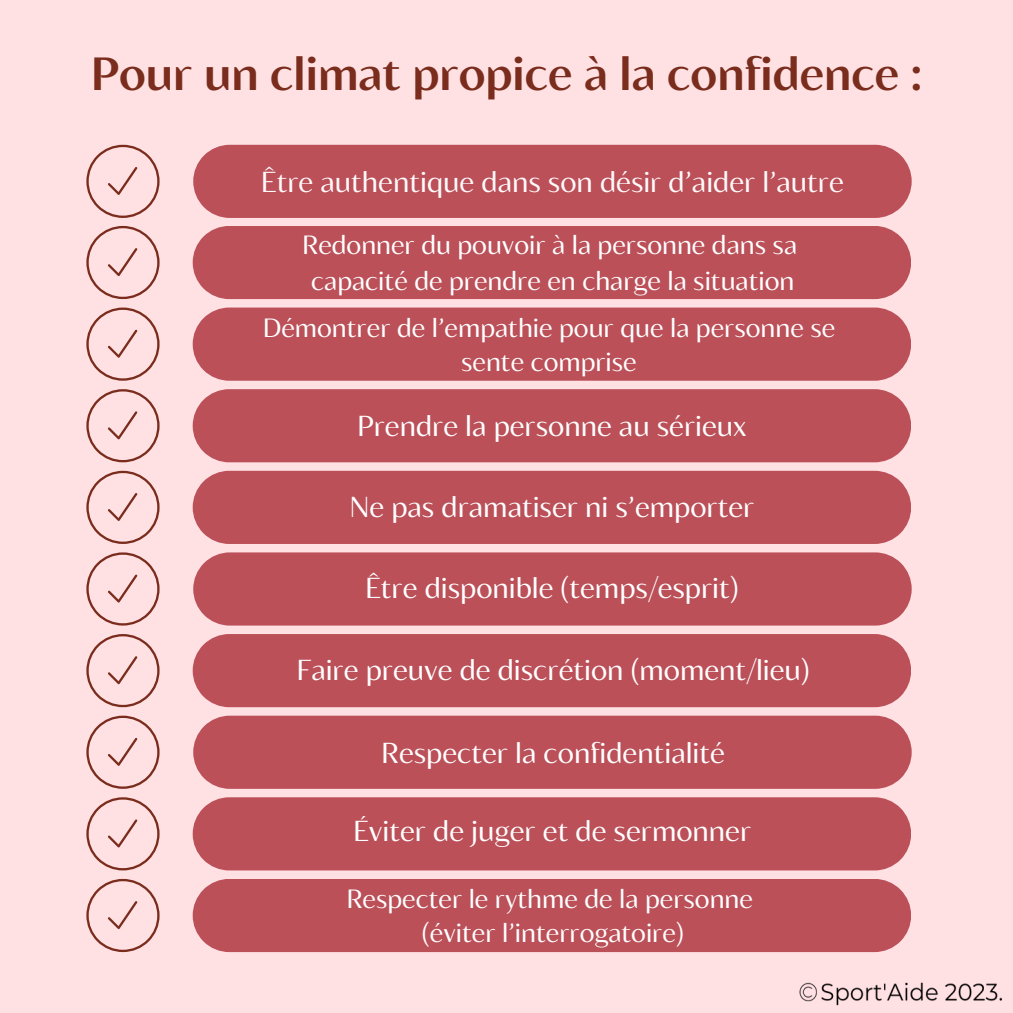
<style>
.page{position:relative;width:1013px;height:1013px;background:#fff}
.page>*{position:absolute;margin:0;border:0;box-sizing:border-box;transform-origin:0 0}
.t1{font:700 46.25px "Blacker Sans Text";color:#7a2c1d}
.t2{font:28.75px "Blacker Sans Text";color:#fff}
.t3{font:26.25px/33.8px "Blacker Sans Text";color:#fff;text-align:center}
</style>
<div class="page">
<div style="left:0;top:0;width:1012px;height:1012px;background:#ffe1e3"></div>
<div style="left:193px;top:226px;width:718px;height:73px;background:#bb5059"></div>
<div style="left:193px;top:307px;width:718px;height:74px;background:#bb5059"></div>
<div style="left:193px;top:389px;width:718px;height:73px;background:#bb5059"></div>
<div style="left:193px;top:471px;width:718px;height:73px;background:#bb5059"></div>
<div style="left:193px;top:552px;width:718px;height:73px;background:#bb5059"></div>
<div style="left:193px;top:634px;width:718px;height:73px;background:#bb5059"></div>
<div style="left:193px;top:715px;width:718px;height:73px;background:#bb5059"></div>
<div style="left:193px;top:797px;width:718px;height:73px;background:#bb5059"></div>
<div style="left:193px;top:879px;width:718px;height:73px;background:#bb5059"></div>
<div style="left:193px;top:145px;width:718px;height:73px;background:#bb5059"></div>
<svg style="left:86px;top:145px;width:73px;height:73px"></svg>
<svg style="left:86px;top:226px;width:73px;height:73px"></svg>
<svg style="left:86px;top:307px;width:73px;height:74px"></svg>
<svg style="left:86px;top:389px;width:73px;height:73px"></svg>
<svg style="left:86px;top:471px;width:73px;height:73px"></svg>
<svg style="left:86px;top:552px;width:73px;height:73px"></svg>
<svg style="left:86px;top:634px;width:73px;height:73px"></svg>
<svg style="left:86px;top:715px;width:73px;height:73px"></svg>
<svg style="left:86px;top:797px;width:73px;height:73px"></svg>
<svg style="left:86px;top:878px;width:73px;height:74px"></svg>
<img style="left:799px;top:982px;width:203px;height:24px">
<p class="t1" style="left:91px;top:45px;width:832px">Pour un climat propice à la confidence :</p>
<p class="t2" style="left:261px;top:164px;width:584px">Être authentique dans son désir d’aider l’autre</p>
<p class="t3" style="left:302px;top:227px;width:496px">Redonner du pouvoir à la personne dans sa</p>
<p class="t3" style="left:311px;top:263px;width:484px">capacité de prendre en charge la situation</p>
<p class="t3" style="left:263px;top:310px;width:574px">Démontrer de l’empathie pour que la personne se sente comprise</p>
<p class="t2" style="left:357px;top:408px;width:391px">Prendre la personne au sérieux</p>
<p class="t2" style="left:349px;top:489px;width:406px">Ne pas dramatiser ni s’emporter</p>
<p class="t2" style="left:365px;top:570px;width:375px">Être disponible (temps/esprit)</p>
<p class="t2" style="left:296px;top:652px;width:514px">Faire preuve de discrétion (moment/lieu)</p>
<p class="t2" style="left:381px;top:734px;width:345px">Respecter la confidentialité</p>
<p class="t2" style="left:353px;top:812px;width:399px">Éviter de juger et de sermonner</p>
<p class="t3" style="left:346px;top:881px;width:408px">Respecter le rythme de la personne</p>
<p class="t3" style="left:422px;top:914px;width:263px">(éviter l’interrogatoire)</p>
</div>
